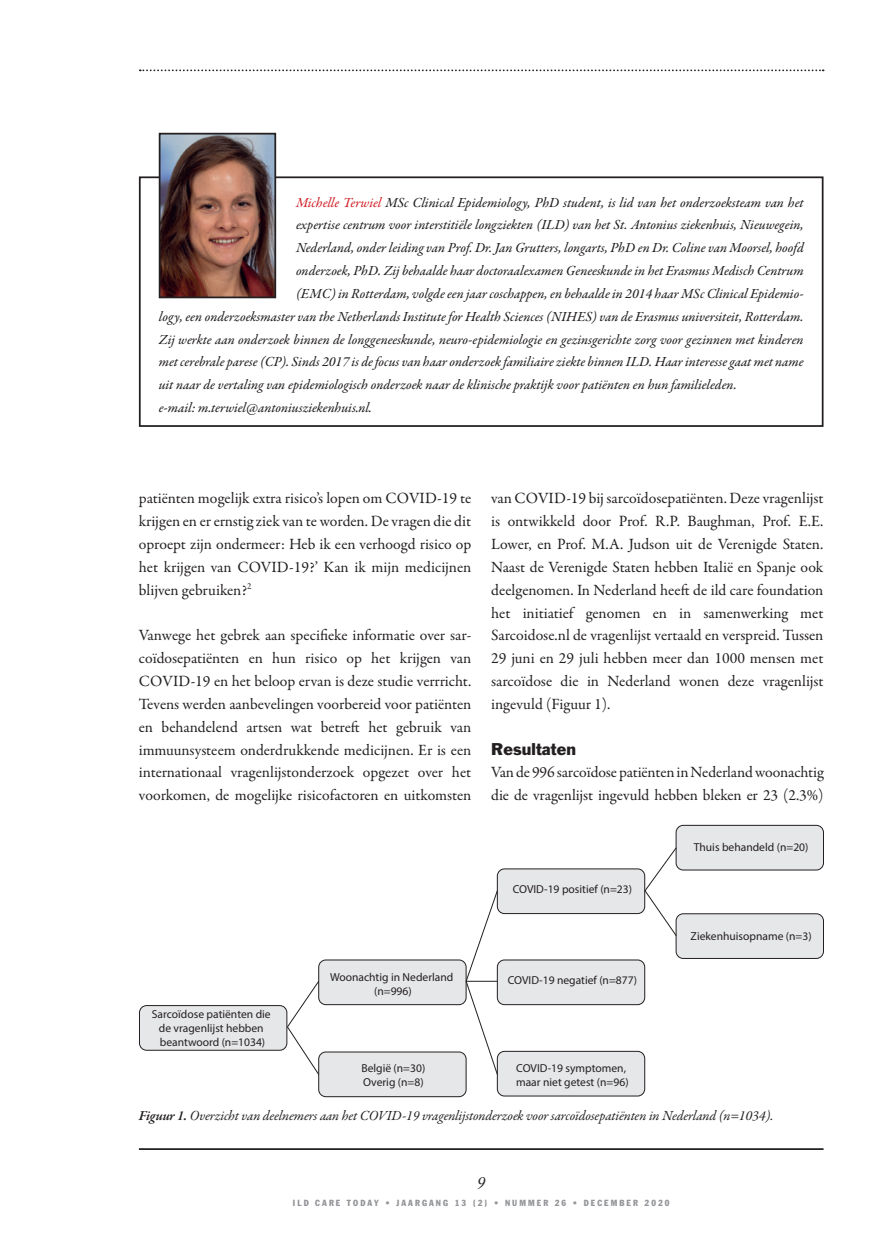
<style>
.page{position:relative;width:893px;height:1241px;background:#fff}
.page>*{position:absolute;margin:0;border:0;box-sizing:border-box;transform-origin:0 0}
.t1{font:italic 17.5px "Garamond Premr Pro";color:#231f20}
.t2{font:15.75px/22.8px "Garamond Premr Pro";letter-spacing:-.005em;color:#231f20;text-align:justify}
.t3{font:15.75px "Franklin Gothic LT";color:#231f20}
.t4{font:14px "Garamond Premr Pro Med It";color:#231f20}
.t5{font:italic 14px "Garamond Premr Pro";letter-spacing:-.01em;color:#231f20}
.t6{font:11.55px/13.8px "Myriad Pro";color:#231f20;text-align:center}
.t7{font:condensed 8.75px "Franklin Gothic LT";letter-spacing:.24em;color:#939598}
.s1{color:#d1232a}
.s2{font-weight:600}
</style>
<div class="page">
<svg style="left:140px;top:69px;width:684px;height:2px"></svg>
<hr style="left:139px;top:1147px;width:684px;height:2px;background:#231f20">
<div style="left:139px;top:176px;width:684px;height:251px;border:2px solid #231f20"></div>
<img style="left:162px;top:136px;width:111px;height:159px">
<div style="left:159px;top:133px;width:117px;height:165px;border:2px solid #231f20"></div>
<div style="left:319px;top:959px;width:147px;height:45px;background:#e6e7e9;border-radius:7px"></div>
<div style="left:318px;top:959px;width:148px;height:45px;border:1px solid #231f20;border-radius:7px"></div>
<div style="left:319px;top:1051px;width:147px;height:45px;background:#e6e7e9;border-radius:7px"></div>
<div style="left:318px;top:1051px;width:148px;height:45px;border:1px solid #231f20;border-radius:7px"></div>
<div style="left:139px;top:1005px;width:148px;height:45px;background:#e6e7e9;border-radius:7px"></div>
<div style="left:139px;top:1004px;width:148px;height:46px;border:1px solid #231f20;border-radius:7px"></div>
<div style="left:497px;top:959px;width:148px;height:45px;background:#e6e7e9;border-radius:7px"></div>
<div style="left:497px;top:959px;width:148px;height:45px;border:1px solid #231f20;border-radius:7px"></div>
<div style="left:497px;top:1051px;width:148px;height:44px;background:#e6e7e9;border-radius:7px"></div>
<div style="left:497px;top:1050px;width:148px;height:46px;border:1px solid #231f20;border-radius:7px"></div>
<div style="left:497px;top:868px;width:148px;height:45px;background:#e6e7e9;border-radius:7px"></div>
<div style="left:497px;top:868px;width:148px;height:45px;border:1px solid #231f20;border-radius:7px"></div>
<div style="left:676px;top:825px;width:147px;height:44px;background:#e6e7e9;border-radius:7px"></div>
<div style="left:676px;top:824px;width:148px;height:46px;border:1px solid #231f20;border-radius:7px"></div>
<div style="left:676px;top:913px;width:147px;height:45px;background:#e6e7e9;border-radius:7px"></div>
<div style="left:676px;top:913px;width:148px;height:45px;border:1px solid #231f20;border-radius:7px"></div>
<svg style="left:286px;top:979px;width:34px;height:96px"></svg>
<svg style="left:465px;top:889px;width:33px;height:186px"></svg>
<hr style="left:466px;top:980px;width:31px;height:1px;background:#231f20">
<svg style="left:644px;top:846px;width:33px;height:90px"></svg>
<p class="t4" style="left:296px;top:193px;width:509px"><span class="s1">Michelle Terwiel</span> MSc Clinical Epidemiology, PhD student, is lid van het onderzoeksteam van het</p>
<p class="t4" style="left:296px;top:216px;width:509px">expertise centrum voor interstitiële longziekten (ILD) van het St. Antonius ziekenhuis, Nieuwegein,</p>
<p class="t4" style="left:296px;top:239px;width:509px">Nederland, onder leiding van Prof. Dr. Jan Grutters, longarts, PhD en Dr. Coline van Moorsel, hoofd</p>
<p class="t4" style="left:296px;top:262px;width:509px">onderzoek, PhD. Zij behaalde haar doctoraalexamen Geneeskunde in het Erasmus Medisch Centrum</p>
<p class="t4" style="left:296px;top:284px;width:509px">(EMC) in Rotterdam, volgde een jaar coschappen, en behaalde in 2014 haar MSc Clinical Epidemio-</p>
<p class="t4" style="left:159px;top:307px;width:646px">logy, een onderzoeksmaster van the Netherlands Institute for Health Sciences (NIHES) van de Erasmus universiteit, Rotterdam.</p>
<p class="t4" style="left:159px;top:330px;width:646px">Zij werkte aan onderzoek binnen de longgeneeskunde, neuro-epidemiologie en gezinsgerichte zorg voor gezinnen met kinderen</p>
<p class="t4" style="left:159px;top:353px;width:646px">met cerebrale parese (CP). Sinds 2017 is de focus van haar onderzoek familiaire ziekte binnen ILD. Haar interesse gaat met name</p>
<p class="t4" style="left:159px;top:376px;width:580px">uit naar de vertaling van epidemiologisch onderzoek naar de klinische praktijk voor patiënten en hun familieleden.</p>
<p class="t4" style="left:159px;top:399px;width:215px">e-mail: m.terwiel@antoniusziekenhuis.nl.</p>
<p class="t2" style="left:139px;top:487px;width:334px">patiënten mogelijk extra risico’s lopen om COVID-19 te krijgen en er ernstig ziek van te worden. De vragen die dit oproept zijn ondermeer: Heb ik een verhoogd risico op het krijgen van COVID-19?’ Kan ik mijn medicijnen blijven gebruiken?<sup>2</sup></p>
<p class="t2" style="left:139px;top:624px;width:334px">Vanwege het gebrek aan specifieke informatie over sar&shy;coïdosepatiënten en hun risico op het krijgen van COVID-19 en het beloop ervan is deze studie verrricht.<br>Tevens werden aanbevelingen voorbereid voor patiënten en behandelend artsen wat betreft het gebruik van immuunsysteem onderdrukkende medicijnen. Er is een internationaal vragenlijstonderzoek opgezet over het voorkomen, de mogelijke risicofactoren en uitkomsten</p>
<p class="t2" style="left:491px;top:487px;width:334px">van COVID-19 bij sarcoïdosepatiënten. Deze vragenlijst is ontwikkeld door Prof. R.P. Baughman, Prof. E.E.<br>Lower, en Prof. M.A. Judson uit de Verenigde Staten.<br>Naast de Verenigde Staten hebben Italië en Spanje ook deelgenomen. In Nederland heeft de ild care foundation het initiatief genomen en in samenwerking met Sarcoidose.nl de vragenlijst vertaald en verspreid. Tussen 29 juni en 29 juli hebben meer dan 1000 mensen met sarcoïdose die in Nederland wonen deze vragenlijst ingevuld (Figuur 1).</p>
<p class="t3" style="left:491px;top:738px;width:86px">Resultaten</p>
<p class="t2" style="left:491px;top:761px;width:334px">Van de 996 sarcoïdose patiënten in Nederland woonachtig die de vragenlijst ingevuld hebben bleken er 23 (2.3%)</p>
<p class="t6" style="left:694px;top:839px;width:116px">Thuis behandeld (n=20)</p>
<p class="t6" style="left:513px;top:882px;width:121px">COVID-19 positief (n=23)</p>
<p class="t6" style="left:691px;top:928px;width:123px">Ziekenhuisopname (n=3)</p>
<p class="t6" style="left:330px;top:970px;width:125px">Woonachtig in Nederland (n=996)</p>
<p class="t6" style="left:508px;top:973px;width:131px">COVID-19 negatief (n=877)</p>
<p class="t6" style="left:152px;top:1006px;width:120px">Sarcoïdose patiënten die de vragenlijst hebben beantwoord (n=1034)</p>
<p class="t6" style="left:361px;top:1060px;width:65px;text-align:left">België (n=30)<br>Overig (n=8)</p>
<p class="t6" style="left:516px;top:1061px;width:114px;text-align:left">COVID-19 symptomen, maar niet getest (n=96)</p>
<p class="t5" style="left:139px;top:1106px;width:636px"><span class="s2">Figuur 1.</span> Overzicht van deelnemers aan het COVID-19 vragenlijstonderzoek voor sarcoïdosepatiënten in Nederland (n=1034).</p>
<p class="t1" style="left:477px;top:1171px;width:10px">9</p>
<p class="t7" style="left:293px;top:1197px;width:378px">ILD CARE TODAY • JAARGANG 13 (2) • NUMMER 26 • DECEMBER 2020</p>
</div>
